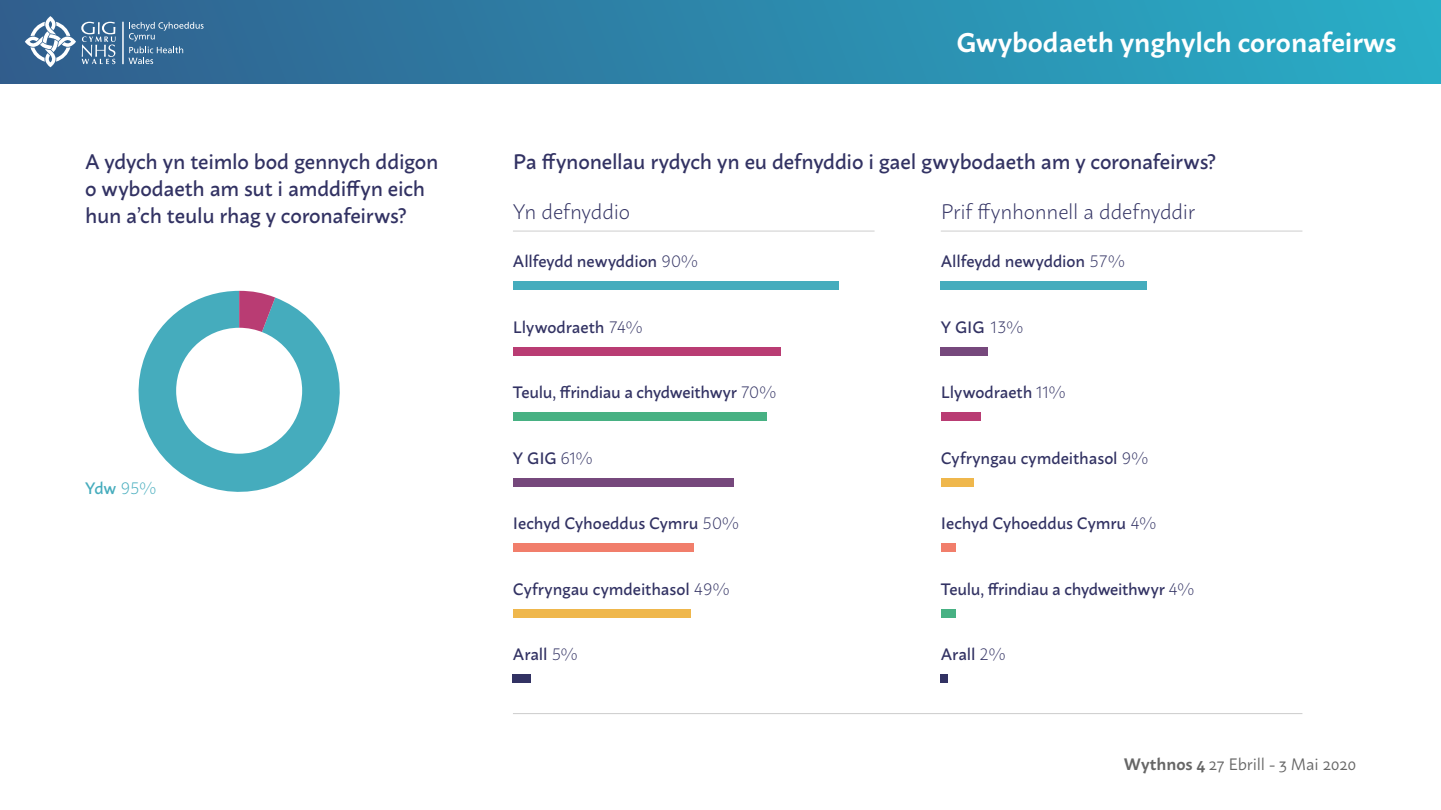
<style>
.page{position:relative;width:1441px;height:810px;background:#fff}
.page>*{position:absolute;margin:0;border:0;box-sizing:border-box;transform-origin:0 0}
.t1{font:600 27px "Macho";color:#fff}
.t2{font:500 21px/27px "Macho";letter-spacing:-.01em;color:#323263}
.t3{font:300 21px "Macho";letter-spacing:-.01em;color:#323263}
.t4{font:500 16.5px "Macho";letter-spacing:-.005em;color:#323263}
.t5{font:500 16.5px "Macho";letter-spacing:-.025em;color:#323263}
.t6{font:16.5px "Macho";color:#666}
.t7{font:500 16.5px "Macho";color:#45acbd}
.s1{font-weight:300}
.s2{font-weight:600}
</style>
<div class="page">
<div style="left:0;top:0;width:1440px;height:83px;background:linear-gradient(to right,#315d8d,#29aec7)"></div>
<svg style="left:128px;top:22px;width:75px;height:42px"></svg>
<hr style="left:122px;top:22px;width:2px;height:42px;background:#fff">
<svg style="left:25px;top:16px;width:91px;height:51px"></svg>
<div style="left:513px;top:281px;width:325px;height:9px;background:#45acbd"></div>
<div style="left:940px;top:281px;width:206px;height:9px;background:#45acbd"></div>
<div style="left:513px;top:543px;width:180px;height:9px;background:#f17e6b"></div>
<div style="left:940px;top:543px;width:15px;height:9px;background:#f17e6b"></div>
<div style="left:940px;top:609px;width:15px;height:8px;background:#47b183"></div>
<div style="left:513px;top:609px;width:177px;height:8px;background:#efb74c"></div>
<div style="left:940px;top:478px;width:33px;height:8px;background:#efb74c"></div>
<div style="left:513px;top:478px;width:220px;height:8px;background:#76487c"></div>
<div style="left:513px;top:412px;width:253px;height:9px;background:#47b183"></div>
<div style="left:513px;top:347px;width:267px;height:8px;background:#b93c73"></div>
<div style="left:940px;top:412px;width:40px;height:9px;background:#b93c73"></div>
<div style="left:513px;top:674px;width:18px;height:9px;background:#323263"></div>
<div style="left:940px;top:674px;width:7px;height:9px;background:#323263"></div>
<svg style="left:138px;top:291px;width:202px;height:201px;fill:#45acbd"></svg>
<svg style="left:239px;top:291px;width:36px;height:48px"></svg>
<div style="left:176px;top:328px;width:126px;height:126px;background:#fff;border-radius:50%"></div>
<hr style="left:513px;top:231px;width:361px;height:1px;background:#ccc">
<hr style="left:513px;top:713px;width:789px;height:1px;background:#ccc">
<hr style="left:940px;top:231px;width:362px;height:1px;background:#ccc">
<div style="left:940px;top:347px;width:47px;height:8px;background:#76487c"></div>
<h1 class="t1" style="left:956px;top:18px;width:441px">Gwybodaeth ynghylch coronafeirws</h1>
<p class="t2" style="left:85px;top:146px;width:355px">A ydych yn teimlo bod gennych ddigon o wybodaeth am sut i amddiffyn eich hun a’ch teulu rhag y coronafeirws?</p>
<p class="t2" style="left:513px;top:146px;width:704px">Pa ffynonellau rydych yn eu defnyddio i gael gwybodaeth am y coronafeirws?</p>
<p class="t4" style="left:513px;top:247px;width:187px">Allfeydd newyddion <span class="s1">90%</span></p>
<p class="t4" style="left:940px;top:247px;width:186px">Allfeydd newyddion <span class="s1">57%</span></p>
<p class="t3" style="left:513px;top:194px;width:119px">Yn defnyddio</p>
<p class="t3" style="left:940px;top:194px;width:256px">Prif ffynhonnell a ddefnyddir</p>
<p class="t4" style="left:513px;top:312px;width:131px">Llywodraeth <span class="s1">74%</span></p>
<p class="t5" style="left:513px;top:378px;width:264px">Teulu, ffrindiau a chydweithwyr <span class="s1">70%</span></p>
<p class="t4" style="left:940px;top:312px;width:84px">Y GIG <span class="s1">13%</span></p>
<p class="t4" style="left:940px;top:378px;width:126px">Llywodraeth <span class="s1">11%</span></p>
<p class="t7" style="left:85px;top:474px;width:73px">Ydw <span class="s1">95%</span></p>
<p class="t4" style="left:513px;top:443px;width:81px">Y GIG <span class="s1">61%</span></p>
<p class="t4" style="left:940px;top:443px;width:209px">Cyfryngau cymdeithasol <span class="s1">9%</span></p>
<p class="t4" style="left:513px;top:509px;width:227px">Iechyd Cyhoeddus Cymru <span class="s1">50%</span></p>
<p class="t4" style="left:940px;top:509px;width:217px">Iechyd Cyhoeddus Cymru <span class="s1">4%</span></p>
<p class="t4" style="left:513px;top:575px;width:218px">Cyfryngau cymdeithasol <span class="s1">49%</span></p>
<p class="t5" style="left:940px;top:575px;width:255px">Teulu, ffrindiau a chydweithwyr <span class="s1">4%</span></p>
<p class="t4" style="left:513px;top:640px;width:66px">Arall <span class="s1">5%</span></p>
<p class="t4" style="left:940px;top:640px;width:66px">Arall <span class="s1">2%</span></p>
<p class="t6" style="left:1123px;top:749px;width:234px"><span class="s2">Wythnos 4</span> 27 Ebrill - 3 Mai 2020</p>
</div>
